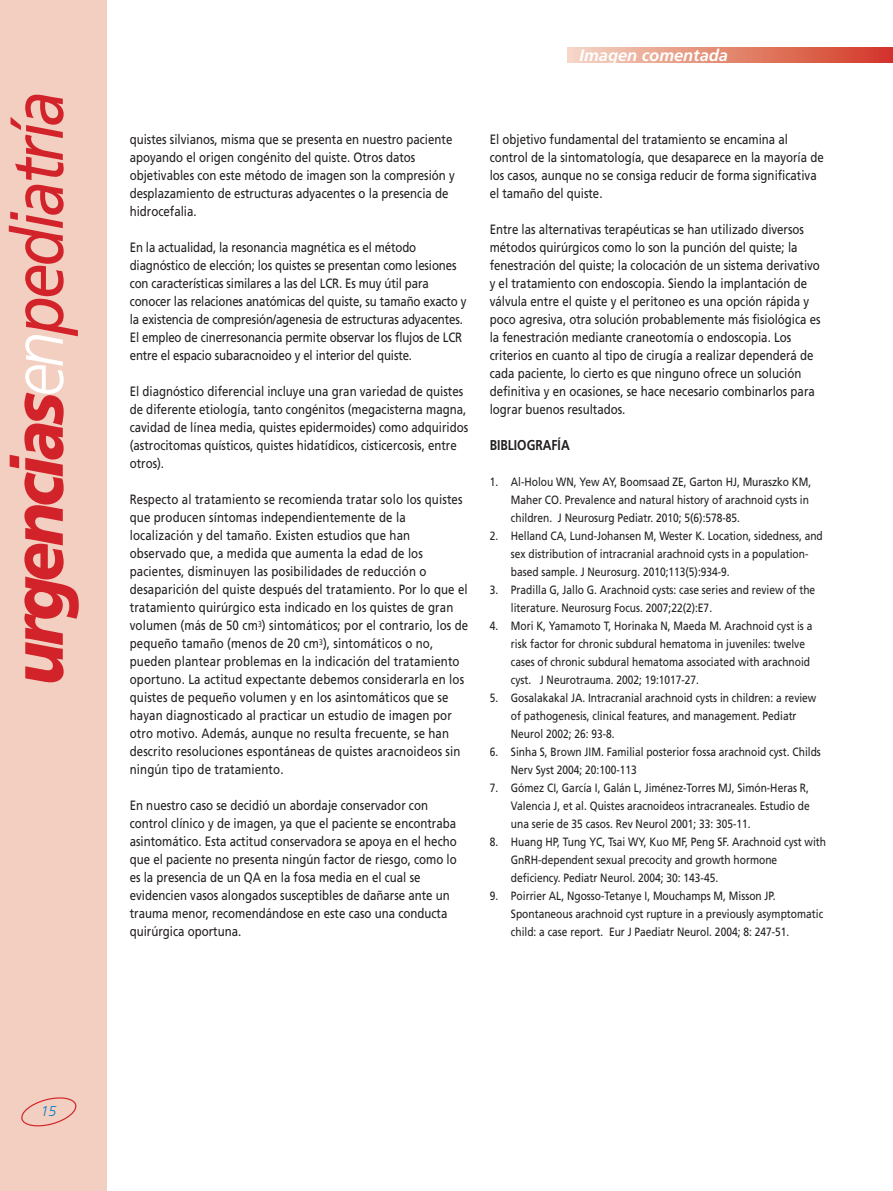
<style>
.page{position:relative;width:893px;height:1191px;background:#fff}
.page>*{position:absolute;margin:0;border:0;box-sizing:border-box;transform-origin:0 0}
.t1{font:italic 900 72px "Frutiger";letter-spacing:-.06em;color:#d2232a;scale:.9 1}
.t2{font:italic 700 16.5px "Frutiger";color:#fff}
.t3{font:700 14.25px "Frutiger";color:#231f20;scale:.85 1}
.t4{font:italic 300 14.25px "Frutiger";color:#007dc5}
.t5{font:13.5px/18px "Frutiger";color:#231f20;scale:.85 1}
.t6{font:12px/18px "Frutiger";color:#231f20;scale:.85 1}
.s1{font-weight:300;color:#fff}
.s2{font-weight:400}
</style>
<div class="page">
<div style="left:0;top:0;width:106px;height:1191px;background:#f3cfc1"></div>
<svg style="left:21px;top:1097px;width:56px;height:30px"></svg>
<svg style="left:567px;top:48px;width:326px;height:15px;background:#e38672"></svg>
<h1 class="t1" style="left:9px;top:685px;width:662px;rotate:-90deg">urgencias<span class="s1">en</span><span class="s2">pediatría</span></h1>
<p class="t2" style="left:580px;top:49px;width:150px">Imagen comentada</p>
<p class="t5" style="left:130px;top:131px;width:384px">quistes silvianos, misma que se presenta en nuestro paciente apoyando el origen congénito del quiste. Otros datos objetivables con este método de imagen son la compresión y desplazamiento de estructuras adyacentes o la presencia de hidrocefalia.</p>
<p class="t5" style="left:130px;top:239px;width:398px">En la actualidad, la resonancia magnética es el método diagnóstico de elección; los quistes se presentan como lesiones con características similares a las del LCR. Es muy útil para conocer las relaciones anatómicas del quiste, su tamaño exacto y la existencia de compresión/agenesia de estructuras adyacentes.<br>El empleo de cinerresonancia permite observar los flujos de LCR entre el espacio subaracnoideo y el interior del quiste.</p>
<p class="t5" style="left:130px;top:383px;width:400px">El diagnóstico diferencial incluye una gran variedad de quistes de diferente etiología, tanto congénitos (megacisterna magna, cavidad de línea media, quistes epidermoides) como adquiridos (astrocitomas quísticos, quistes hidatídicos, cisticercosis, entre otros).</p>
<p class="t5" style="left:130px;top:491px;width:400px">Respecto al tratamiento se recomienda tratar solo los quistes que producen síntomas independientemente de la localización y del tamaño. Existen estudios que han observado que, a medida que aumenta la edad de los pacientes, disminuyen las posibilidades de reducción o desaparición del quiste después del tratamiento. Por lo que el tratamiento quirúrgico esta indicado en los quistes de gran volumen (más de 50 cm<sup>3</sup>) sintomáticos; por el contrario, los de pequeño tamaño (menos de 20 cm<sup>3</sup>), sintomáticos o no, pueden plantear problemas en la indicación del tratamiento oportuno. La actitud expectante debemos considerarla en los quistes de pequeño volumen y en los asintomáticos que se hayan diagnosticado al practicar un estudio de imagen por otro motivo. Además, aunque no resulta frecuente, se han descrito resoluciones espontáneas de quistes aracnoideos sin ningún tipo de tratamiento.</p>
<p class="t5" style="left:130px;top:797px;width:386px">En nuestro caso se decidió un abordaje conservador con control clínico y de imagen, ya que el paciente se encontraba asintomático. Esta actitud conservadora se apoya en el hecho que el paciente no presenta ningún factor de riesgo, como lo es la presencia de un QA en la fosa media en el cual se evidencien vasos alongados susceptibles de dañarse ante un trauma menor, recomendándose en este caso una conducta quirúrgica oportuna.</p>
<p class="t5" style="left:490px;top:131px;width:395px">El objetivo fundamental del tratamiento se encamina al control de la sintomatología, que desaparece en la mayoría de los casos, aunque no se consiga reducir de forma significativa el tamaño del quiste.</p>
<p class="t5" style="left:490px;top:221px;width:391px">Entre las alternativas terapéuticas se han utilizado diversos métodos quirúrgicos como lo son la punción del quiste; la fenestración del quiste; la colocación de un sistema derivativo y el tratamiento con endoscopia. Siendo la implantación de válvula entre el quiste y el peritoneo es una opción rápida y poco agresiva, otra solución probablemente más fisiológica es la fenestración mediante craneotomía o endoscopia. Los criterios en cuanto al tipo de cirugía a realizar dependerá de cada paciente, lo cierto es que ninguno ofrece un solución definitiva y en ocasiones, se hace necesario combinarlos para lograr buenos resultados.</p>
<p class="t3" style="left:490px;top:439px;width:96px">BIBLIOGRAFÍA</p>
<p class="t6" style="left:511px;top:474px;width:355px;text-indent:-21px">1. Al-Holou WN, Yew AY, Boomsaad ZE, Garton HJ, Muraszko KM,<br>Maher CO. Prevalence and natural history of arachnoid cysts in children. J Neurosurg Pediatr. 2010; 5(6):578-85.</p>
<p class="t6" style="left:511px;top:528px;width:368px;text-indent:-21px">2. Helland CA, Lund-Johansen M, Wester K. Location, sidedness, and sex distribution of intracranial arachnoid cysts in a population&shy;based sample. J Neurosurg. 2010;113(5):934-9.</p>
<p class="t6" style="left:511px;top:582px;width:360px;text-indent:-21px">3. Pradilla G, Jallo G. Arachnoid cysts: case series and review of the literature. Neurosurg Focus. 2007;22(2):E7.</p>
<p class="t6" style="left:511px;top:618px;width:356px;text-indent:-21px">4. Mori K, Yamamoto T, Horinaka N, Maeda M. Arachnoid cyst is a risk factor for chronic subdural hematoma in juveniles: twelve cases of chronic subdural hematoma associated with arachnoid cyst. J Neurotrauma. 2002; 19:1017-27.</p>
<p class="t6" style="left:511px;top:690px;width:361px;text-indent:-21px">5. Gosalakakal JA. Intracranial arachnoid cysts in children: a review of pathogenesis, clinical features, and management. Pediatr<br>Neurol 2002; 26: 93-8.</p>
<p class="t6" style="left:511px;top:744px;width:366px;text-indent:-21px">6. Sinha S, Brown JIM. Familial posterior fossa arachnoid cyst. Childs<br>Nerv Syst 2004; 20:100-113</p>
<p class="t6" style="left:511px;top:780px;width:353px;text-align:justify;text-indent:-21px">7. Gómez CI, García I, Galán L, Jiménez-Torres MJ, Simón-Heras R, Valencia J, et al. Quistes aracnoideos intracraneales. Estudio de una serie de 35 casos. Rev Neurol 2001; 33: 305-11.</p>
<p class="t6" style="left:511px;top:834px;width:372px;text-indent:-21px">8. Huang HP, Tung YC, Tsai WY, Kuo MF, Peng SF. Arachnoid cyst with<br>GnRH-dependent sexual precocity and growth hormone deficiency. Pediatr Neurol. 2004; 30: 143-45.</p>
<p class="t6" style="left:511px;top:888px;width:369px;text-indent:-21px">9. Poirrier AL, Ngosso-Tetanye I, Mouchamps M, Misson JP.<br>Spontaneous arachnoid cyst rupture in a previously asymptomatic child: a case report. Eur J Paediatr Neurol. 2004; 8: 247-51.</p>
<p class="t4" style="left:41px;top:1105px;width:17px">15</p>
</div>
